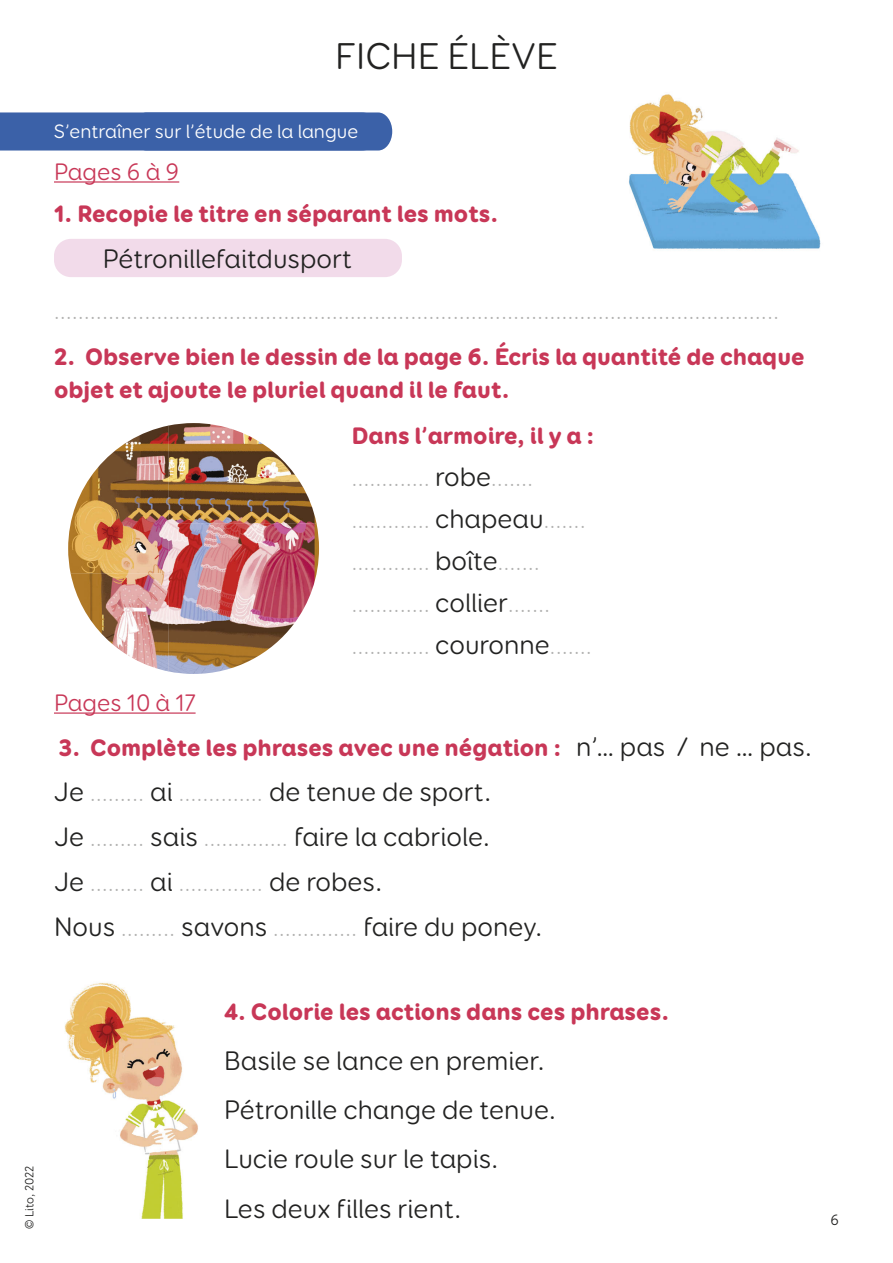
<style>
.page{position:relative;width:893px;height:1263px;background:#fff}
.page>*{position:absolute;margin:0;border:0;box-sizing:border-box;transform-origin:0 0}
.t1{font:37.5px "Booster Next FY";color:#222221}
.t2{font:27px/49.2px "Booster Next FY";color:#222221}
.t3{font:900 24px/33px "Booster Next FY";color:#c83757}
.t4{font:24px "Booster Next FY";color:#c83757}
.t5{font:21px/42px "Booster Next FY";color:#b1b1b0;scale:.95 1}
.t6{font:19.5px "Booster Next FY";color:#fff}
.t7{font:15px "Booster Next FY";color:#222221}
.t8{font:12px "Booster Next FY";color:#222221}
.s1{font-size:27px;color:#222221}
.s2{font-weight:400;font-size:27px;color:#222221}
.s3{font-size:21px;color:#b1b1b0}
</style>
<div class="page">
<div style="left:0;top:112px;width:392px;height:39px;background:#3b61a8"></div>
<hr style="left:54px;top:181px;width:125px;height:2px;background:#c83757">
<hr style="left:54px;top:712px;width:142px;height:2px;background:#c83757">
<div style="left:54px;top:239px;width:348px;height:38px;background:#f2dbea;border-radius:17px"></div>
<img style="left:629px;top:94px;width:192px;height:156px">
<img style="left:64px;top:983px;width:134px;height:236px">
<img style="left:169px;top:423px;width:148px;height:100px">
<img style="left:68px;top:425px;width:101px;height:149px">
<img style="left:168px;top:523px;width:151px;height:101px">
<img style="left:71px;top:573px;width:98px;height:98px">
<img style="left:168px;top:624px;width:126px;height:50px">
<h1 class="t1" style="left:335px;top:34px;width:224px">FICHE ÉLÈVE</h1>
<p class="t6" style="left:54px;top:120px;width:306px">S’entraîner sur l’étude de la langue</p>
<p class="t4" style="left:54px;top:157px;width:127px">Pages 6 à 9</p>
<p class="t3" style="left:54px;top:197px;width:446px">1. Recopie le titre en séparant les mots.</p>
<p class="t2" style="left:103px;top:234px;width:251px">Pétronillefaitdusport</p>
<p class="t5" style="left:54px;top:291px;width:764px">........................................................................................................................</p>
<p class="t3" style="left:54px;top:340px;width:752px">2. Observe bien le dessin de la page 6. Écris la quantité de chaque objet et ajoute le pluriel quand il le faut.</p>
<p class="t3" style="left:352px;top:419px;width:244px">Dans l’armoire, il y a :</p>
<p class="t5" style="left:352px;top:457px;width:254px">............. <span class="s1">robe</span>....... ............. <span class="s1">chapeau</span>....... ............. <span class="s1">boîte</span>....... ............. <span class="s1">collier</span>....... ............. <span class="s1">couronne</span>.......</p>
<p class="t4" style="left:54px;top:688px;width:143px">Pages 10 à 17</p>
<p class="t3" style="left:59px;top:731px;width:755px">3. Complète les phrases avec une négation : <span class="s2">n’… pas / ne … pas.</span></p>
<p class="t5" style="left:54px;top:771px;width:462px;line-height:45px;text-align:justify"><span class="s1">Je</span> ......... <span class="s1">ai</span> .............. <span class="s1">de tenue de sport.<br>Je</span> ......... <span class="s1">sais</span> .............. <span class="s1">faire la cabriole.<br>Je</span> ......... <span class="s1">ai</span> .............. <span class="s1">de robes.</span></p>
<p class="t2" style="left:54px;top:902px;width:490px">Nous <span class="s3">.........</span> savons <span class="s3">..............</span> faire du poney.</p>
<p class="t8" style="left:22px;top:1229px;width:65px;rotate:-90deg">© Lito, 2022</p>
<p class="t3" style="left:224px;top:996px;width:447px">4. Colorie les actions dans ces phrases.</p>
<p class="t2" style="left:224px;top:1036px;width:333px">Basile se lance en premier.<br>Pétronille change de tenue.<br>Lucie roule sur le tapis.<br>Les deux filles rient.</p>
<p class="t7" style="left:830px;top:1211px;width:10px">6</p>
</div>
